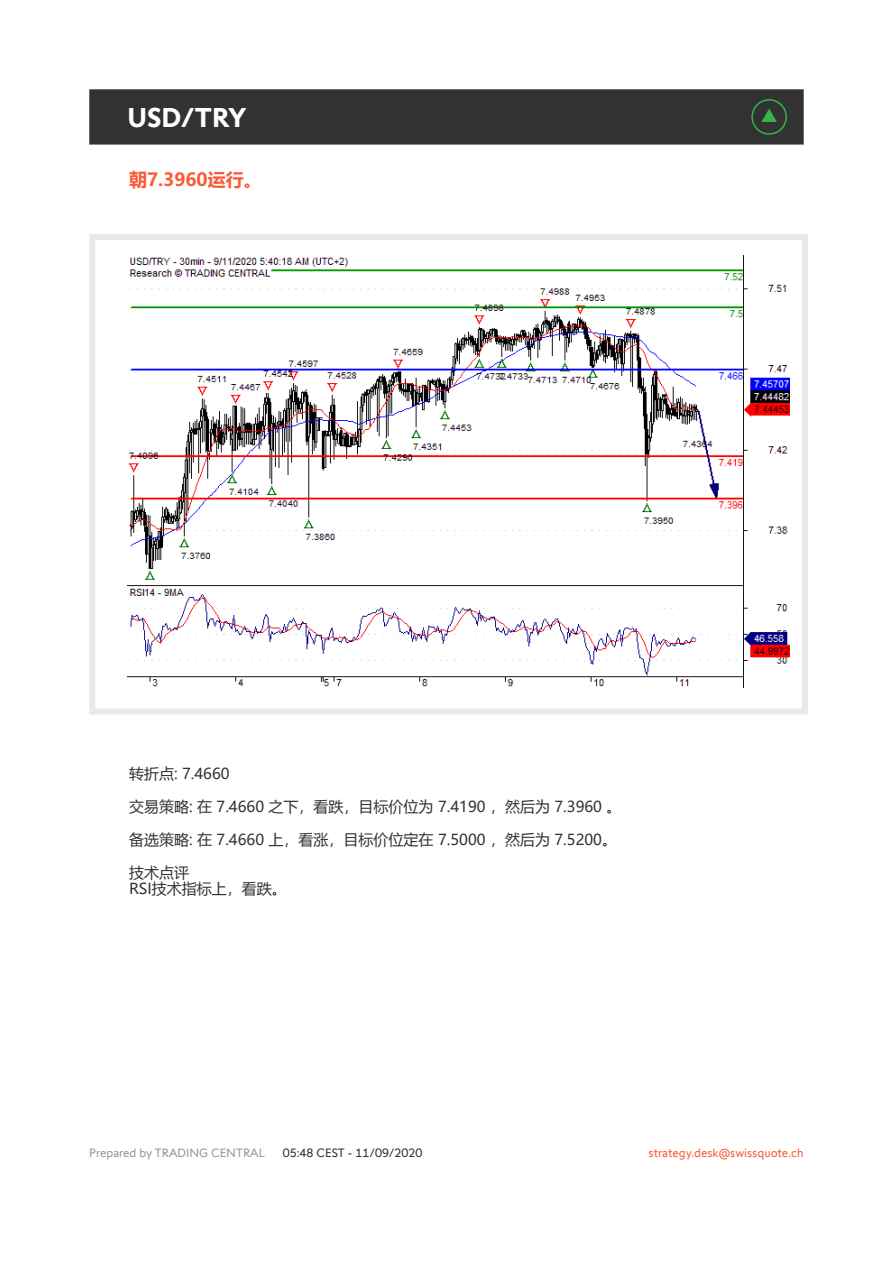
<style>
.page{position:relative;width:893px;height:1263px;background:#fff}
.page>*{position:absolute;margin:0;border:0;box-sizing:border-box;transform-origin:0 0}
.t1{font:700 27px "Swissquote CT";color:#fff}
.t2{font:700 18px "Microsoft Ya Hei UI";color:#fa5b35}
.t3{font:15px/16.5px "Microsoft Ya Hei UI";color:#323232}
.t4{font:12px "Swissquote CT";color:#fa5b35}
.t5{font:12px "Swissquote CT";color:#939598}
.t6{font:12px "Swissquote CT";color:#323232}
</style>
<div class="page">
<div style="left:89px;top:234px;width:719px;height:480px;border:6px solid #e9e8e7"></div>
<div style="left:89px;top:89px;width:715px;height:56px;background:#323232;border:2px solid #323232"></div>
<img style="left:128px;top:255px;width:661px;height:432px">
<svg style="left:751px;top:99px;width:36px;height:36px"></svg>
<h1 class="t1" style="left:128px;top:101px;width:120px">USD/TRY</h1>
<p class="t2" style="left:129px;top:167px;width:134px">朝7.3960运行。</p>
<p class="t3" style="left:129px;top:765px;width:102px">转折点: 7.4660</p>
<p class="t3" style="left:129px;top:798px;width:494px">交易策略: 在 7.4660 之下，看跌，目标价位为 7.4190 ，然后为 7.3960 。</p>
<p class="t3" style="left:129px;top:831px;width:489px">备选策略: 在 7.4660 上，看涨，目标价位定在 7.5000 ，然后为 7.5200。</p>
<p class="t3" style="left:129px;top:864px;width:159px">技术点评<br>RSI技术指标上，看跌。</p>
<p class="t5" style="left:89px;top:1145px;width:177px">Prepared by TRADING CENTRAL</p>
<p class="t6" style="left:283px;top:1145px;width:141px">05:48 CEST - 11/09/2020</p>
<p class="t4" style="left:649px;top:1145px;width:157px">strategy.desk@swissquote.ch</p>
</div>
